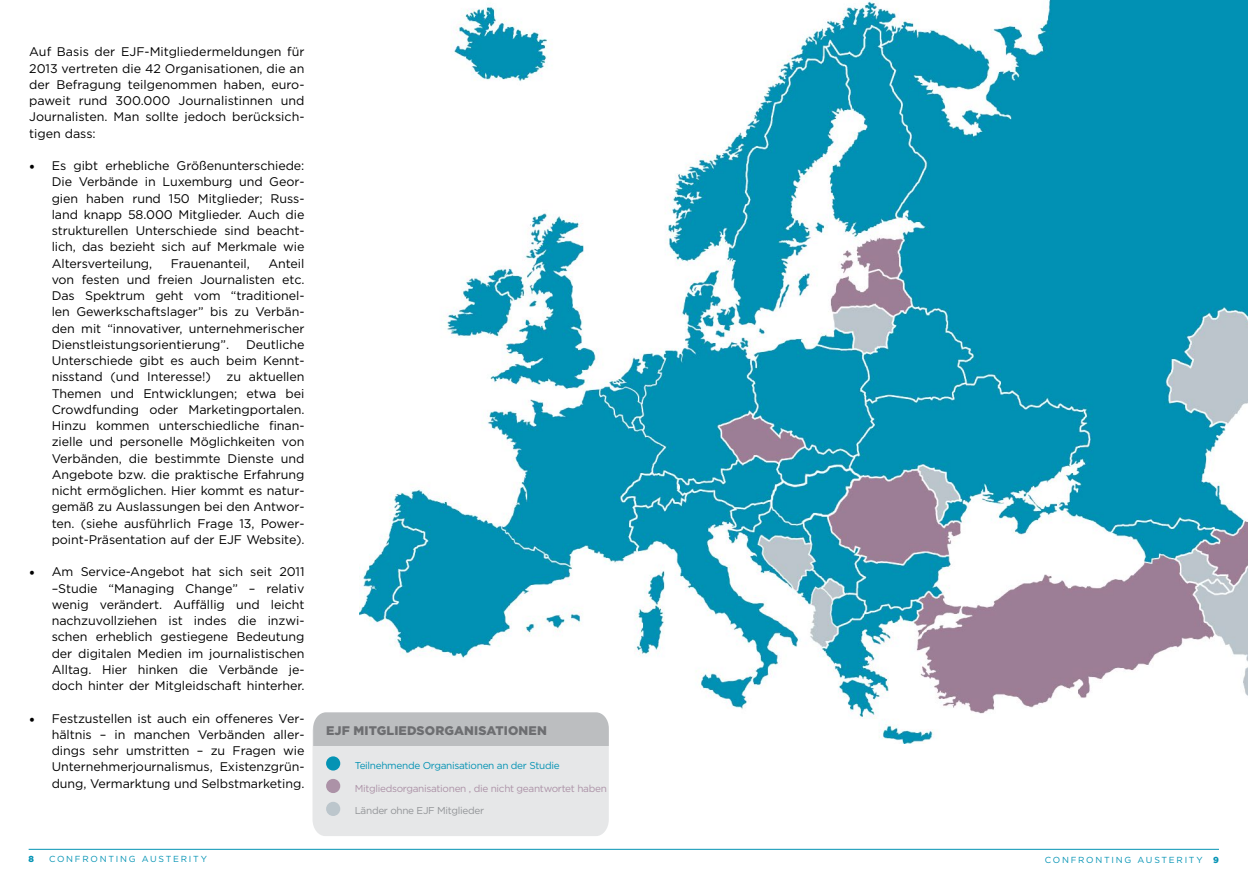
<style>
.page{position:relative;width:1248px;height:886px;background:#fff}
.page>*{position:absolute;margin:0;border:0;box-sizing:border-box;transform-origin:0 0}
.t1{font:12.5px/16.2px "Gotham";letter-spacing:-.005em;color:#000;text-align:justify}
.t2{font:900 12.5px "Gotham";letter-spacing:.01em;color:#6d6e71}
.t3{font:10px "Gotham";letter-spacing:-.03em;color:#ac92a7}
.t4{font:10px "Gotham";letter-spacing:-.03em;color:#0493b4}
.t5{font:10px "Gotham";letter-spacing:-.03em;color:#939598}
.t6{font:8.75px "Gotham";letter-spacing:.2em;color:#0493b4}
.t7{font:900 8.75px "Gotham";color:#0493b4}
.s1{font-family:"Minion Pro";font-size:15px}
.s2{font-weight:900}
</style>
<div class="page">
<hr style="left:29px;top:849px;width:1189px;height:1px;background:#0493b4">
<img style="left:360px;top:0;width:887px;height:743px">
<svg style="left:312px;top:712px;width:296px;height:124px;background:#dadcdd"></svg>
<div style="left:326px;top:756px;width:14px;height:14px;background:#0493b4;border-radius:50%"></div>
<div style="left:326px;top:779px;width:14px;height:14px;background:#ac92a7;border-radius:50%"></div>
<div style="left:326px;top:802px;width:14px;height:14px;background:#bcc6cc;border-radius:50%"></div>
<p class="t1" style="left:29px;top:43px;width:277px">Auf Basis der EJF-Mitgliedermeldungen für 2013 vertreten die 42 Organisationen, die an der Befragung teilgenommen haben, euro&shy;paweit rund 300.000 Journalistinnen und Journalisten. Man sollte jedoch berücksich&shy;tigen dass:</p>
<p class="t1" style="left:52px;top:157px;width:254px;text-indent:-23px"><span class="s1">•</span> Es gibt erhebliche Größenunterschiede:<br>Die Verbände in Luxemburg und Geor&shy;gien haben rund 150 Mitglieder; Russ&shy;land knapp 58.000 Mitglieder. Auch die strukturellen Unterschiede sind beacht&shy;lich, das bezieht sich auf Merkmale wie Altersverteilung,</p>
<p class="t1" style="left:52px;top:255px;width:254px;text-indent:217px">Anteil von festen und freien Journalisten etc.<br>Das Spektrum geht vom “traditionel&shy;len Gewerkschaftslager” bis zu Verbän&shy;den mit “innovativer, unternehmerischer Dienstleistungsorientierung”.</p>
<p class="t1" style="left:171px;top:255px;width:81px">Frauenanteil,</p>
<p class="t1" style="left:52px;top:336px;width:254px;text-indent:194px">Deutliche Unterschiede gibt es auch beim Kennt&shy;nisstand (und Interesse!) zu aktuellen Themen und Entwicklungen; etwa bei Crowdfunding oder Marketingportalen.<br>Hinzu kommen unterschiedliche finan&shy;zielle und personelle Möglichkeiten von Verbänden, die bestimmte Dienste und Angebote bzw. die praktische Erfahrung nicht ermöglichen. Hier kommt es natur&shy;gemäß zu Auslassungen bei den Antwor&shy;ten. (siehe ausführlich Frage 13, Power&shy;point-Präsentation auf der EJF Website).</p>
<p class="t1" style="left:52px;top:563px;width:254px;text-indent:-23px"><span class="s1">•</span> Am Service-Angebot hat sich seit 2011 –Studie “Managing Change” – relativ wenig verändert. Auffällig und leicht nachzuvollziehen ist indes die inzwi&shy;schen erheblich gestiegene Bedeutung der digitalen Medien im journalistischen Alltag. Hier hinken die Verbände je&shy;doch hinter der Mitgleidschaft hinterher.</p>
<p class="t1" style="left:52px;top:710px;width:254px;text-indent:-23px"><span class="s1">•</span> Festzustellen ist auch ein offeneres Ver&shy;hältnis – in manchen Verbänden aller&shy;dings sehr umstritten – zu Fragen wie Unternehmerjournalismus, Existenzgrün&shy;dung, Vermarktung und Selbstmarketing.</p>
<p class="t2" style="left:326px;top:722px;width:222px">EJF MITGLIEDSORGANISATIONEN</p>
<p class="t4" style="left:355px;top:759px;width:206px">Teilnehmende Organisationen an der Studie</p>
<p class="t3" style="left:355px;top:782px;width:253px">Mitgliedsorganisationen , die nicht geantwortet haben</p>
<p class="t5" style="left:355px;top:804px;width:131px">Länder ohne EJF Mitglieder</p>
<p class="t7" style="left:29px;top:853px;width:7px">8</p>
<p class="t6" style="left:49px;top:853px;width:159px">CONFRONTING AUSTERITY</p>
<p class="t6" style="left:1044px;top:854px;width:176px">CONFRONTING AUSTERITY <span class="s2">9</span></p>
</div>
